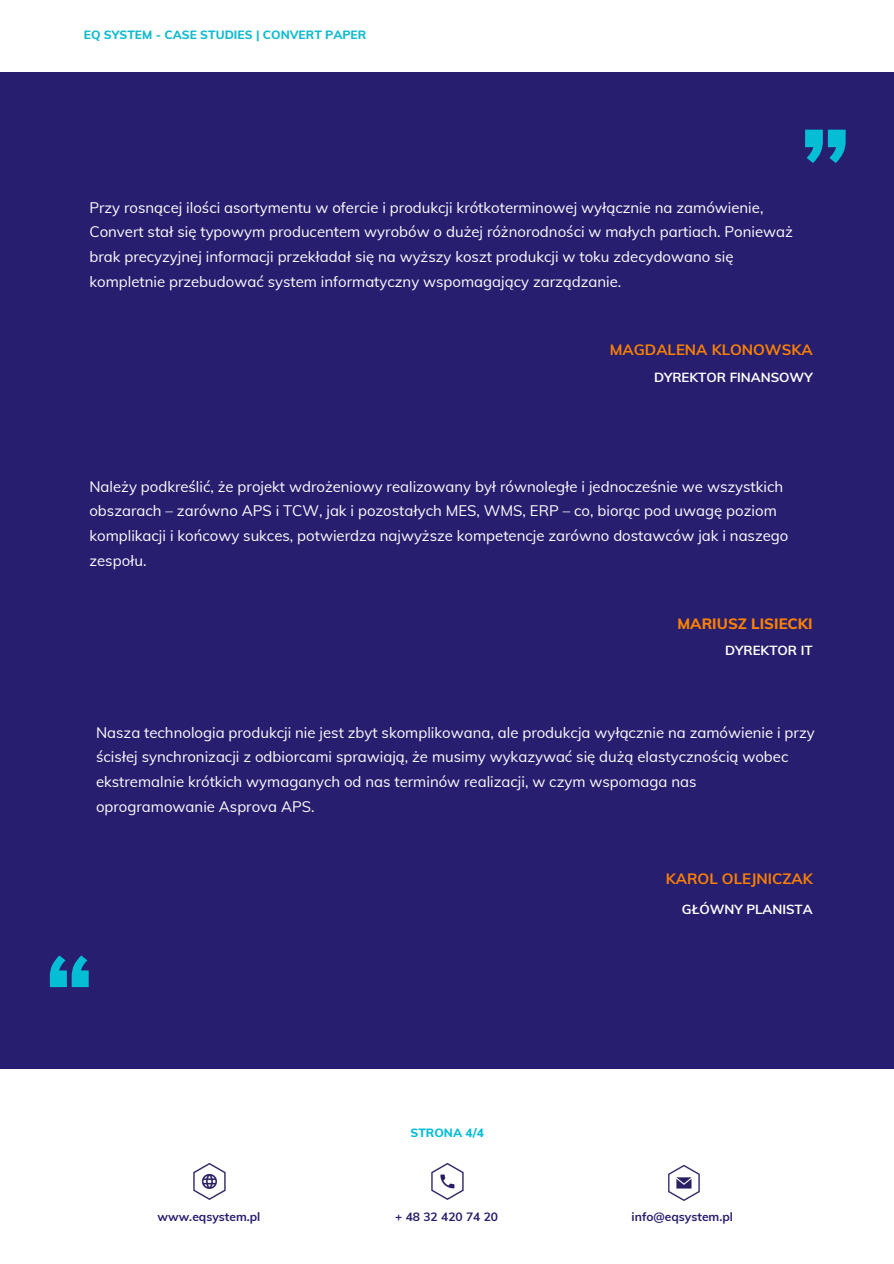
<style>
.page{position:relative;width:894px;height:1264px;background:#fff}
.page>*{position:absolute;margin:0;border:0;box-sizing:border-box;transform-origin:0 0}
.t1{font:15px/24.6px "Muli";color:#fff}
.t2{font:700 15px "Muli";color:#fb8100}
.t3{font:800 15px "Muli";color:#fb8100}
.t4{font:700 13.2px "Muli";color:#fff}
.t5{font:700 12px "Muli";color:#281e70}
.t6{font:800 12px "Muli";color:#12bbce}
.t7{font:800 12px "Muli";color:#04bed6}
</style>
<div class="page">
<div style="left:0;top:72px;width:893px;height:997px;background:#281e70"></div>
<img style="left:193px;top:1163px;width:33px;height:37px">
<img style="left:431px;top:1163px;width:33px;height:37px">
<img style="left:668px;top:1164px;width:32px;height:37px">
<svg style="left:805px;top:130px;width:40px;height:33px"></svg>
<svg style="left:50px;top:955px;width:39px;height:32px"></svg>
<p class="t6" style="left:84px;top:27px;width:284px">EQ SYSTEM - CASE STUDIES | CONVERT PAPER</p>
<p class="t1" style="left:89px;top:195px;width:704px">Przy rosnącej ilości asortymentu w ofercie i produkcji krótkoterminowej wyłącznie na zamówienie, Convert stał się typowym producentem wyrobów o dużej różnorodności w małych partiach. Ponieważ brak precyzyjnej informacji przekładał się na wyższy koszt produkcji w toku zdecydowano się kompletnie przebudować system informatyczny wspomagający zarządzanie.</p>
<p class="t2" style="left:609px;top:340px;width:204px">MAGDALENA KLONOWSKA</p>
<p class="t4" style="left:653px;top:368px;width:160px">DYREKTOR FINANSOWY</p>
<p class="t1" style="left:89px;top:474px;width:700px">Należy podkreślić, że projekt wdrożeniowy realizowany był równoległe i jednocześnie we wszystkich obszarach – zarówno APS i TCW, jak i pozostałych MES, WMS, ERP – co, biorąc pod uwagę poziom komplikacji i końcowy sukces, potwierdza najwyższe kompetencje zarówno dostawców jak i naszego zespołu.</p>
<p class="t3" style="left:677px;top:614px;width:137px">MARIUSZ LISIECKI</p>
<p class="t4" style="left:725px;top:642px;width:89px">DYREKTOR IT</p>
<p class="t1" style="left:96px;top:719px;width:720px">Nasza technologia produkcji nie jest zbyt skomplikowana, ale produkcja wyłącznie na zamówienie i przy ścisłej synchronizacji z odbiorcami sprawiają, że musimy wykazywać się dużą elastycznością wobec ekstremalnie krótkich wymaganych od nas terminów realizacji, w czym wspomaga nas oprogramowanie Asprova APS.</p>
<p class="t7" style="left:410px;top:1124px;width:75px">STRONA 4/4</p>
<p class="t2" style="left:665px;top:869px;width:148px">KAROL OLEJNICZAK</p>
<p class="t4" style="left:681px;top:900px;width:132px">GŁÓWNY PLANISTA</p>
<p class="t5" style="left:157px;top:1208px;width:104px">www.eqsystem.pl</p>
<p class="t5" style="left:395px;top:1208px;width:104px">+ 48 32 420 74 20</p>
<p class="t5" style="left:631px;top:1208px;width:103px">info@eqsystem.pl</p>
</div>
